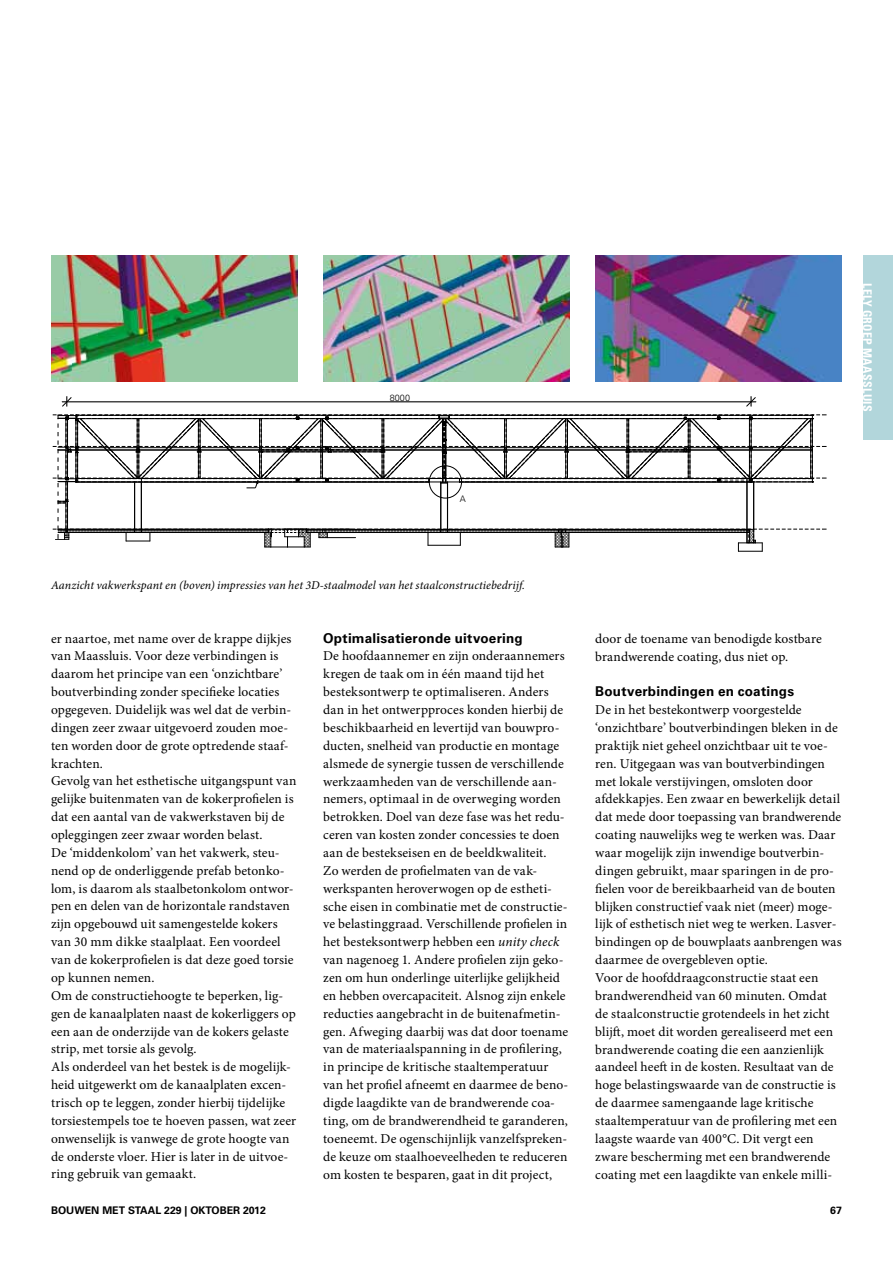
<style>
.page{position:relative;width:893px;height:1263px;background:#fff}
.page>*{position:absolute;margin:0;border:0;box-sizing:border-box;transform-origin:0 0}
.t1{font:13.5px/17.9px "Minion Pro";letter-spacing:.005em;color:#000}
.t2{font:700 13.5px "Univers LT Std";letter-spacing:.015em;color:#000}
.t3{font:italic 12px "Minion Pro";letter-spacing:.005em;color:#000}
.t4{font:700 condensed 12px "Univers LT Std";color:#fff}
.t5{font:700 10.5px "Univers LT Std";color:#000}
.t6{font:300 9px "Univers";color:#000}
.s1{font-style:italic}
</style>
<div class="page">
<svg style="left:53px;top:414px;width:773px;height:138px"></svg>
<hr style="left:224px;top:484px;width:20px;height:4px;background:#fff">
<hr style="left:224px;top:488px;width:19px;height:3px;background:#fff">
<hr style="left:62px;top:402px;width:694px;height:1px;background:#000">
<svg style="left:62px;top:396px;width:10px;height:11px"></svg>
<svg style="left:746px;top:396px;width:10px;height:11px"></svg>
<div style="left:429px;top:465px;width:33px;height:33px;border:1px solid #000;border-radius:50%"></div>
<div style="left:863px;top:255px;width:30px;height:185px;background:#b2d6db"></div>
<img style="left:51px;top:255px;width:247px;height:126px">
<img style="left:323px;top:255px;width:247px;height:126px">
<img style="left:595px;top:255px;width:247px;height:126px">
<p class="t6" style="left:390px;top:392px;width:22px">8000</p>
<p class="t4" style="left:875px;top:283px;width:129px;rotate:90deg">Lely Groep Maassluis</p>
<p class="t6" style="left:460px;top:494px;width:8px">A</p>
<p class="t3" style="left:51px;top:577px;width:476px">Aanzicht vakwerkspant en (boven) impressies van het 3D-staalmodel van het staalconstructiebedrijf.</p>
<p class="t1" style="left:51px;top:629px;width:247px">er naartoe, met name over de krappe dijkjes van Maassluis. Voor deze verbindingen is daarom het principe van een ‘onzichtbare’ boutverbinding zonder specifieke locaties opgegeven. Duidelijk was wel dat de verbin&shy;dingen zeer zwaar uitgevoerd zouden moe&shy;ten worden door de grote optredende staaf&shy;krachten.<br>Gevolg van het esthetische uitgangspunt van gelijke buitenmaten van de kokerprofielen is dat een aantal van de vakwerkstaven bij de opleggingen zeer zwaar worden belast.<br>De ‘middenkolom’ van het vakwerk, steu&shy;nend op de onderliggende prefab betonko&shy;lom, is daarom als staalbetonkolom ontwor&shy;pen en delen van de horizontale randstaven zijn opgebouwd uit samengestelde kokers van 30 mm dikke staalplaat. Een voordeel van de kokerprofielen is dat deze goed torsie op kunnen nemen.<br>Om de constructiehoogte te beperken, lig&shy;gen de kanaalplaten naast de kokerliggers op een aan de onderzijde van de kokers gelaste strip, met torsie als gevolg.<br>Als onderdeel van het bestek is de mogelijk&shy;heid uitgewerkt om de kanaalplaten excen&shy;trisch op te leggen, zonder hierbij tijdelijke torsiestempels toe te hoeven passen, wat zeer onwenselijk is vanwege de grote hoogte van de onderste vloer. Hier is later in de uitvoe&shy;ring gebruik van gemaakt.</p>
<p class="t2" style="left:323px;top:630px;width:201px">Optimalisatieronde uitvoering</p>
<p class="t1" style="left:323px;top:647px;width:247px">De hoofdaannemer en zijn onderaannemers kregen de taak om in één maand tijd het besteksontwerp te optimaliseren. Anders dan in het ontwerpproces konden hierbij de beschikbaarheid en levertijd van bouwpro&shy;ducten, snelheid van productie en montage alsmede de synergie tussen de verschillende werkzaamheden van de verschillende aan&shy;nemers, optimaal in de overweging worden betrokken. Doel van deze fase was het redu&shy;ceren van kosten zonder concessies te doen aan de bestekseisen en de beeldkwaliteit.<br>Zo werden de profielmaten van de vak&shy;werkspanten heroverwogen op de estheti&shy;sche eisen in combinatie met de constructie&shy;ve belastinggraad. Verschillende profielen in het besteksontwerp hebben een <span class="s1">unity check </span>van nagenoeg 1. Andere profielen zijn geko&shy;zen om hun onderlinge uiterlijke gelijkheid en hebben overcapaciteit. Alsnog zijn enkele reducties aangebracht in de buitenafmetin&shy;gen. Afweging daarbij was dat door toename van de materiaalspanning in de profilering, in principe de kritische staaltemperatuur van het profiel afneemt en daarmee de beno&shy;digde laagdikte van de brandwerende coa&shy;ting, om de brandwerendheid te garanderen, toeneemt. De ogenschijnlijk vanzelfspreken&shy;de keuze om staalhoeveelheden te reduceren om kosten te besparen, gaat in dit project,</p>
<p class="t1" style="left:595px;top:629px;width:228px">door de toename van benodigde kostbare brandwerende coating, dus niet op.</p>
<p class="t2" style="left:595px;top:684px;width:200px">Boutverbindingen en coatings</p>
<p class="t1" style="left:595px;top:701px;width:248px">De in het bestekontwerp voorgestelde ‘onzichtbare’ boutverbindingen bleken in de praktijk niet geheel onzichtbaar uit te voe&shy;ren. Uitgegaan was van boutverbindingen met lokale verstijvingen, omsloten door afdekkapjes. Een zwaar en bewerkelijk detail dat mede door toepassing van brandwerende coating nauwelijks weg te werken was. Daar waar mogelijk zijn inwendige boutverbin&shy;dingen gebruikt, maar sparingen in de pro&shy;fielen voor de bereikbaarheid van de bouten blijken constructief vaak niet (meer) moge&shy;lijk of esthetisch niet weg te werken. Lasver&shy;bindingen op de bouwplaats aanbrengen was daarmee de overgebleven optie.<br>Voor de hoofddraagconstructie staat een brandwerendheid van 60 minuten. Omdat de staalconstructie grotendeels in het zicht blijft, moet dit worden gerealiseerd met een brandwerende coating die een aanzienlijk aandeel heeft in de kosten. Resultaat van de hoge belastingswaarde van de constructie is de daarmee samengaande lage kritische staaltemperatuur van de profilering met een laagste waarde van 400°C. Dit vergt een zware bescherming met een brandwerende coating met een laagdikte van enkele milli-</p>
<p class="t5" style="left:51px;top:1204px;width:163px">BOUWEN MET STAAL 229 | o ktobe</p>
<p class="t5" style="left:233px;top:1204px;width:34px">r 2012</p>
<p class="t5" style="left:830px;top:1204px;width:13px">67</p>
</div>
